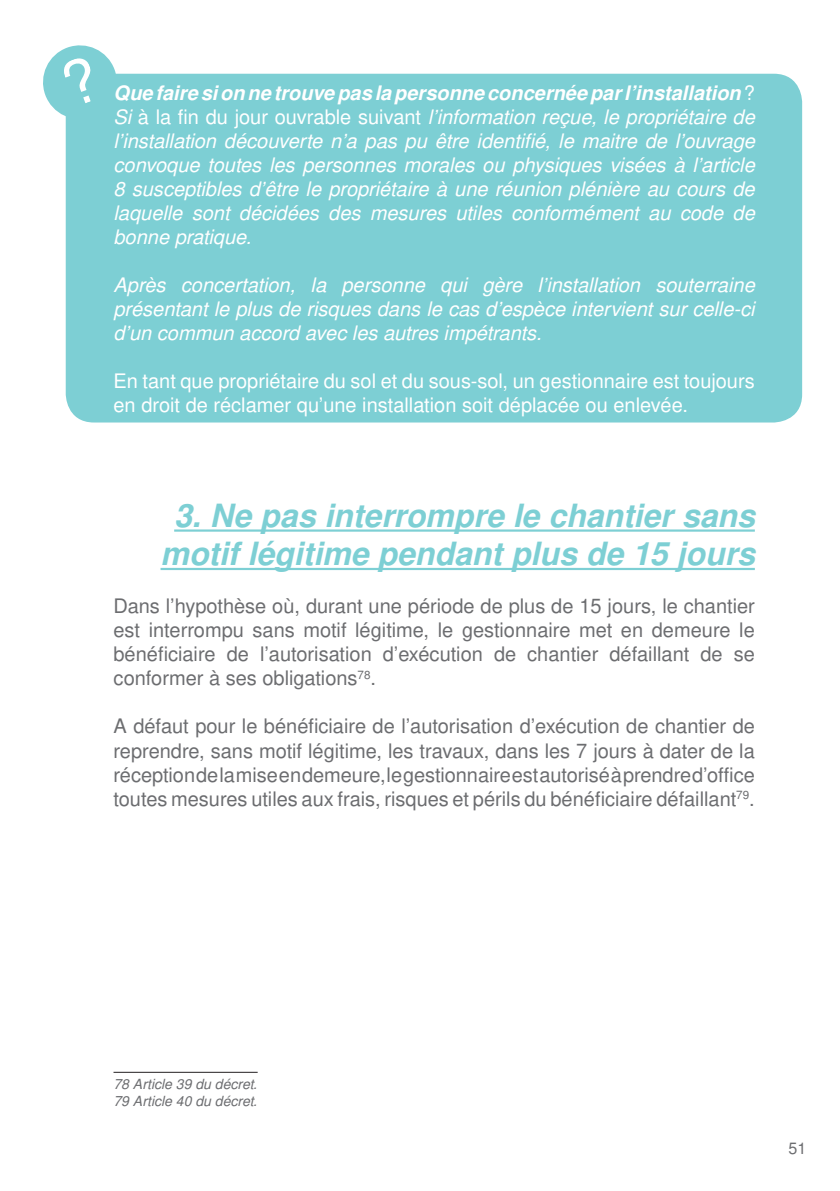
<style>
.page{position:relative;width:840px;height:1191px;background:#fff}
.page>*{position:absolute;margin:0;border:0;box-sizing:border-box;transform-origin:0 0}
.sous_titre{font:italic 700 32px/38.4px "Nimbus San L";color:#7dcfd4;text-align:center}
.texte{font:italic 20px/24px "Nimbus San L";color:#fff;text-align:justify}
.texte-2{font:20px/24px "Nimbus San L";color:#6c6d70;text-align:justify}
.texte-3{font:20px/24px "Nimbus San L";color:#fff}
.texte-4{font:italic 700 20px "Nimbus San L";color:#fff}
.t1{font:16px "Nimbus San L";color:#6c6d70}
.note_bas_de_page{font:italic 14px "Nimbus San L";color:#6c6d70}
.s1{font-weight:400;font-style:normal}
.s2{font-style:normal}
</style>
<div class="page">
<div style="left:66px;top:74px;width:735px;height:348px;background:#7dcfd4;border-radius:28px"></div>
<svg style="left:43px;top:45px;width:78px;height:79px"></svg>
<hr style="left:174px;top:529px;width:580px;height:2px;background:#7dcfd4">
<hr style="left:160px;top:568px;width:594px;height:2px;background:#7dcfd4">
<hr style="left:113px;top:1072px;width:144px;height:1px;background:#231f20">
<p class="texte-4" style="left:113px;top:78px;width:642px">Que faire si on ne trouve pas la personne concernée par l’installation <span class="s1">?</span></p>
<p class="texte" style="left:113px;top:104px;width:642px">Si <span class="s2">à la fin du jour ouvrable suivant</span> l’information reçue, le propriétaire de l’installation découverte n’a pas pu être identifié, le maitre de l’ouvrage convoque toutes les personnes morales ou physiques visées à l’article 8 susceptibles d’être le propriétaire à une réunion plénière au cours de laquelle sont décidées des mesures utiles conformément au code de bonne pratique.</p>
<p class="texte" style="left:113px;top:272px;width:642px">Après concertation, la personne qui gère l’installation souterraine présentant le plus de risques dans le cas d’espèce intervient sur celle-ci d’un commun accord avec les autres impétrants.</p>
<p class="texte-3" style="left:113px;top:368px;width:642px">En tant que propriétaire du sol et du sous-sol, un gestionnaire est toujours en droit de réclamer qu’une installation soit déplacée ou enlevée.</p>
<p class="sous_titre" style="left:160px;top:495px;width:595px">3. Ne pas interrompre le chantier sans motif légitime pendant plus de 15 jours</p>
<p class="texte-2" style="left:113px;top:593px;width:642px">Dans l’hypothèse où, durant une période de plus de 15 jours, le chantier est interrompu sans motif légitime, le gestionnaire met en demeure le bénéficiaire de l’autorisation d’exécution de chantier défaillant de se conformer à ses obligations<sup>78</sup>.</p>
<p class="texte-2" style="left:113px;top:713px;width:642px">A défaut pour le bénéficiaire de l’autorisation d’exécution de chantier de reprendre, sans motif légitime, les travaux, dans les 7 jours à dater de la réception de la mise en demeure, le gestionnaire est autorisé à prendre d’office toutes mesures utiles aux frais, risques et périls du bénéficiaire défaillant<sup>79</sup>.</p>
<p class="note_bas_de_page" style="left:113px;top:1074px;width:145px">78 Article 39 du décret.</p>
<p class="note_bas_de_page" style="left:113px;top:1091px;width:145px">79 Article 40 du décret.</p>
<p class="t1" style="left:788px;top:1137px;width:19px">51</p>
</div>
